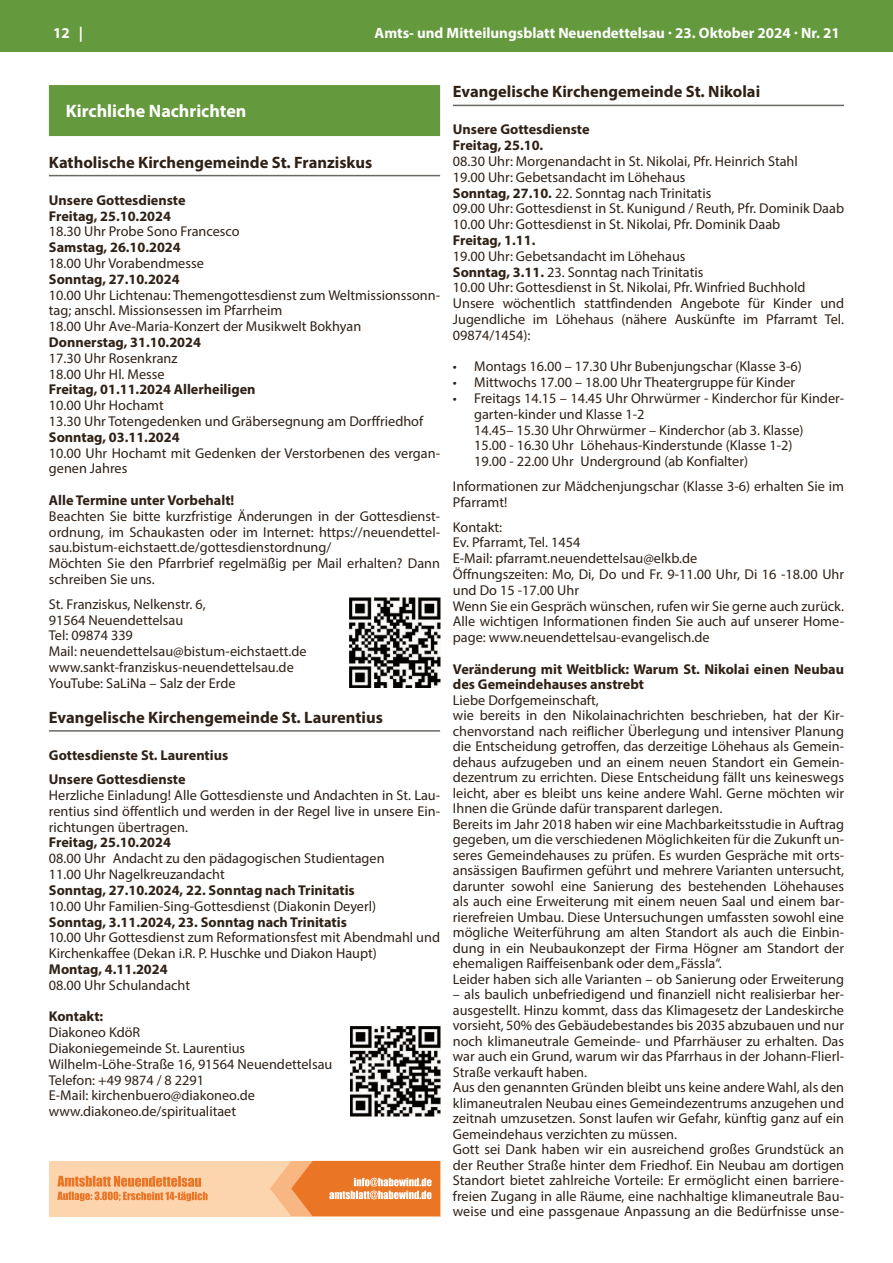
<style>
.page{position:relative;width:893px;height:1263px;background:#fff}
.page>*{position:absolute;margin:0;border:0;box-sizing:border-box;transform-origin:0 0}
.t1{font:700 18px "Myriad Pro";color:#fff}
.t2{font:700 16.5px "Myriad Pro";color:#2f2116}
.t3{font:700 15px "Myriad Pro";color:#fff}
.t4{font:14.25px/15.8px "Myriad Pro";color:#2f2116}
.t5{font:700 14.25px/15.8px "Myriad Pro";color:#2f2116}
.s1{font-weight:700}
</style>
<div class="page">
<div style="left:0;top:0;width:893px;height:51px;background:#65993e"></div>
<div style="left:49px;top:85px;width:391px;height:51px;background:#65993e"></div>
<hr style="left:49px;top:175px;width:391px;height:1px;background:#6c6864">
<hr style="left:49px;top:730px;width:391px;height:2px;background:#6c6864">
<hr style="left:453px;top:105px;width:391px;height:1px;background:#6c6864">
<img style="left:350px;top:598px;width:90px;height:90px">
<img style="left:350px;top:1026px;width:90px;height:90px">
<div style="left:49px;top:1161px;width:391px;height:55px;background:#fcd5af"></div>
<svg style="left:57px;top:1176px;width:151px;height:25px"></svg>
<svg style="left:270px;top:1161px;width:170px;height:55px;background:#ef914f"></svg>
<p class="t3" style="left:53px;top:25px;width:31px">12 |</p>
<p class="t3" style="left:375px;top:25px;width:467px">Amts- und Mitteilungsblatt Neuendettelsau · 23. Oktober 2024 · Nr. 21</p>
<p class="t1" style="left:66px;top:101px;width:182px">Kirchliche Nachrichten</p>
<p class="t2" style="left:49px;top:154px;width:325px">Katholische Kirchengemeinde St. Franziskus</p>
<p class="t5" style="left:49px;top:193px;width:138px">Unsere Gottesdienste<br>Freitag, 25.10.2024</p>
<p class="t4" style="left:49px;top:223px;width:192px">18.30 Uhr Probe Sono Francesco</p>
<p class="t5" style="left:49px;top:240px;width:133px">Samstag, 26.10.2024</p>
<p class="t4" style="left:49px;top:255px;width:156px">18.00 Uhr Vorabendmesse</p>
<p class="t5" style="left:49px;top:272px;width:132px">Sonntag, 27.10.2024</p>
<p class="t4" style="left:49px;top:287px;width:393px">10.00 Uhr Lichtenau: Themengottesdienst zum Weltmissionssonn&shy;tag; anschl. Missionsessen im Pfarrheim<br>18.00 Uhr Ave-Maria-Konzert der Musikwelt Bokhyan</p>
<p class="t5" style="left:49px;top:335px;width:154px">Donnerstag, 31.10.2024</p>
<p class="t4" style="left:49px;top:350px;width:130px">17.30 Uhr Rosenkranz<br>18.00 Uhr Hl. Messe</p>
<p class="t5" style="left:49px;top:382px;width:208px">Freitag, 01.11.2024 Allerheiligen</p>
<p class="t4" style="left:49px;top:397px;width:376px">10.00 Uhr Hochamt<br>13.30 Uhr Totengedenken und Gräbersegnung am Dorffriedhof</p>
<p class="t5" style="left:49px;top:430px;width:132px">Sonntag, 03.11.2024</p>
<p class="t4" style="left:49px;top:445px;width:393px">10.00 Uhr Hochamt mit Gedenken der Verstorbenen des vergan&shy;genen Jahres</p>
<p class="t5" style="left:49px;top:493px;width:187px">Alle Termine unter Vorbehalt!</p>
<p class="t4" style="left:49px;top:508px;width:393px">Beachten Sie bitte kurzfristige Änderungen in der Gottesdienst&shy;ordnung, im Schaukasten oder im Internet: https://neuendettel&shy;sau.bistum-eichstaett.de/gottesdienstordnung/<br>Möchten Sie den Pfarrbrief regelmäßig per Mail erhalten? Dann schreiben Sie uns.</p>
<p class="t4" style="left:49px;top:596px;width:259px">St. Franziskus, Nelkenstr. 6,<br>91564 Neuendettelsau<br>Tel: 09874 339<br>Mail: neuendettelsau@bistum-eichstaett.de www.sankt-franziskus-neuendettelsau.de<br>YouTube: SaLiNa – Salz der Erde</p>
<p class="t2" style="left:49px;top:709px;width:335px">Evangelische Kirchengemeinde St. Laurentius</p>
<p class="t5" style="left:49px;top:743px;width:181px;line-height:24.3px">Gottesdienste St. Laurentius<br>Unsere Gottesdienste</p>
<p class="t4" style="left:49px;top:787px;width:393px;text-align:justify">Herzliche Einladung! Alle Gottesdienste und Andachten in St. Lau&shy;rentius sind öffentlich und werden in der Regel live in unsere Ein&shy;richtungen übertragen.</p>
<p class="t5" style="left:49px;top:835px;width:124px">Freitag, 25.10.2024</p>
<p class="t4" style="left:49px;top:850px;width:337px">08.00 Uhr Andacht zu den pädagogischen Studientagen<br>11.00 Uhr Nagelkreuzandacht</p>
<p class="t5" style="left:49px;top:883px;width:307px">Sonntag, 27.10.2024, 22. Sonntag nach Trinitatis</p>
<p class="t4" style="left:49px;top:898px;width:329px">10.00 Uhr Familien-Sing-Gottesdienst (Diakonin Deyerl)</p>
<p class="t5" style="left:49px;top:914px;width:299px">Sonntag, 3.11.2024, 23. Sonntag nach Trinitatis</p>
<p class="t4" style="left:49px;top:929px;width:393px">10.00 Uhr Gottesdienst zum Reformationsfest mit Abendmahl und<br>Kirchenkaffee (Dekan i.R. P. Huschke und Diakon Haupt)</p>
<p class="t5" style="left:49px;top:962px;width:120px">Montag, 4.11.2024</p>
<p class="t4" style="left:49px;top:977px;width:143px">08.00 Uhr Schulandacht</p>
<p class="t5" style="left:49px;top:1009px;width:56px">Kontakt:</p>
<p class="t4" style="left:49px;top:1024px;width:285px">Diakoneo KdöR<br>Diakoniegemeinde St. Laurentius<br>Wilhelm-Löhe-Straße 16, 91564 Neuendettelsau<br>Telefon: +49 9874 / 8 2291<br>E-Mail: kirchenbuero@diakoneo.de www.diakoneo.de/spiritualitaet</p>
<p class="t2" style="left:453px;top:83px;width:309px">Evangelische Kirchengemeinde St. Nikolai</p>
<p class="t5" style="left:453px;top:122px;width:138px">Unsere Gottesdienste<br>Freitag, 25.10.</p>
<p class="t4" style="left:453px;top:153px;width:393px">08.30 Uhr: Morgenandacht in St. Nikolai, Pfr. Heinrich Stahl<br>19.00 Uhr: Gebetsandacht im Löhehaus<br><span class="s1">Sonntag, 27.10.</span> 22. Sonntag nach Trinitatis<br>09.00 Uhr: Gottesdienst in St. Kunigund / Reuth, Pfr. Dominik Daab 10.00 Uhr: Gottesdienst in St. Nikolai, Pfr. Dominik Daab</p>
<p class="t5" style="left:453px;top:233px;width:84px">Freitag, 1.11.</p>
<p class="t4" style="left:453px;top:248px;width:393px">19.00 Uhr: Gebetsandacht im Löhehaus<br><span class="s1">Sonntag, 3.11.</span> 23. Sonntag nach Trinitatis<br>10.00 Uhr: Gottesdienst in St. Nikolai, Pfr. Winfried Buchhold Unsere wöchentlich stattfindenden Angebote für Kinder und Jugendliche im Löhehaus (nähere Auskünfte im Pfarramt Tel.<br>09874/1454):</p>
<p class="t4" style="left:453px;top:358px;width:351px">• Montags 16.00 – 17.30 Uhr Bubenjungschar (Klasse 3-6)</p>
<p class="t4" style="left:453px;top:374px;width:344px">• Mittwochs 17.00 – 18.00 Uhr Theatergruppe für Kinder</p>
<p class="t4" style="left:474px;top:390px;width:371px;text-indent:-21px">• Freitags 14.15 – 14.45 Uhr Ohrwürmer - Kinderchor für Kinder&shy;garten-kinder und Klasse 1-2<br>14.45– 15.30 Uhr Ohrwürmer – Kinderchor (ab 3. Klasse)<br>15.00 - 16.30 Uhr Löhehaus-Kinderstunde (Klasse 1-2)<br>19.00 - 22.00 Uhr Underground (ab Konfialter)</p>
<p class="t4" style="left:453px;top:478px;width:393px">Informationen zur Mädchenjungschar (Klasse 3-6) erhalten Sie im<br>Pfarramt!</p>
<p class="t4" style="left:453px;top:519px;width:393px">Kontakt:<br>Ev. Pfarramt, Tel. 1454<br>E-Mail: pfarramt.neuendettelsau@elkb.de<br>Öffnungszeiten: Mo, Di, Do und Fr. 9-11.00 Uhr, Di 16 -18.00 Uhr und Do 15 -17.00 Uhr<br>Wenn Sie ein Gespräch wünschen, rufen wir Sie gerne auch zurück.<br>Alle wichtigen Informationen finden Sie auch auf unserer Home&shy;page: www.neuendettelsau-evangelisch.de</p>
<p class="t5" style="left:453px;top:661px;width:393px">Veränderung mit Weitblick: Warum St. Nikolai einen Neubau des Gemeindehauses anstrebt</p>
<p class="t4" style="left:453px;top:692px;width:393px">Liebe Dorfgemeinschaft,<br>wie bereits in den Nikolainachrichten beschrieben, hat der Kir&shy;chenvorstand nach reiflicher Überlegung und intensiver Planung die Entscheidung getroffen, das derzeitige Löhehaus als Gemein&shy;dehaus aufzugeben und an einem neuen Standort ein Gemein&shy;dezentrum zu errichten. Diese Entscheidung fällt uns keineswegs leicht, aber es bleibt uns keine andere Wahl. Gerne möchten wir Ihnen die Gründe dafür transparent darlegen.<br>Bereits im Jahr 2018 haben wir eine Machbarkeitsstudie in Auftrag gegeben, um die verschiedenen Möglichkeiten für die Zukunft un&shy;seres Gemeindehauses zu prüfen. Es wurden Gespräche mit orts&shy;ansässigen Baufirmen geführt und mehrere Varianten untersucht, darunter sowohl eine Sanierung des bestehenden Löhehauses als auch eine Erweiterung mit einem neuen Saal und einem bar&shy;rierefreien Umbau. Diese Untersuchungen umfassten sowohl eine mögliche Weiterführung am alten Standort als auch die Einbin&shy;dung in ein Neubaukonzept der Firma Högner am Standort der ehemaligen Raiffeisenbank oder dem „Fässla“.<br>Leider haben sich alle Varianten – ob Sanierung oder Erweiterung</p>
<p class="t4" style="left:453px;top:986px;width:393px">– als baulich unbefriedigend und finanziell nicht realisierbar her&shy;ausgestellt. Hinzu kommt, dass das Klimagesetz der Landeskirche vorsieht, 50% des Gebäudebestandes bis 2035 abzubauen und nur noch klimaneutrale Gemeinde- und Pfarrhäuser zu erhalten. Das war auch ein Grund, warum wir das Pfarrhaus in der Johann-Flierl-Straße verkauft haben.<br>Aus den genannten Gründen bleibt uns keine andere Wahl, als den klimaneutralen Neubau eines Gemeindezentrums anzugehen und zeitnah umzusetzen. Sonst laufen wir Gefahr, künftig ganz auf ein Gemeindehaus verzichten zu müssen.<br>Gott sei Dank haben wir ein ausreichend großes Grundstück an der Reuther Straße hinter dem Friedhof. Ein Neubau am dortigen Standort bietet zahlreiche Vorteile: Er ermöglicht einen barriere&shy;freien Zugang in alle Räume, eine nachhaltige klimaneutrale Bau&shy;weise und eine passgenaue Anpassung an die Bedürfnisse unse-</p>
</div>
